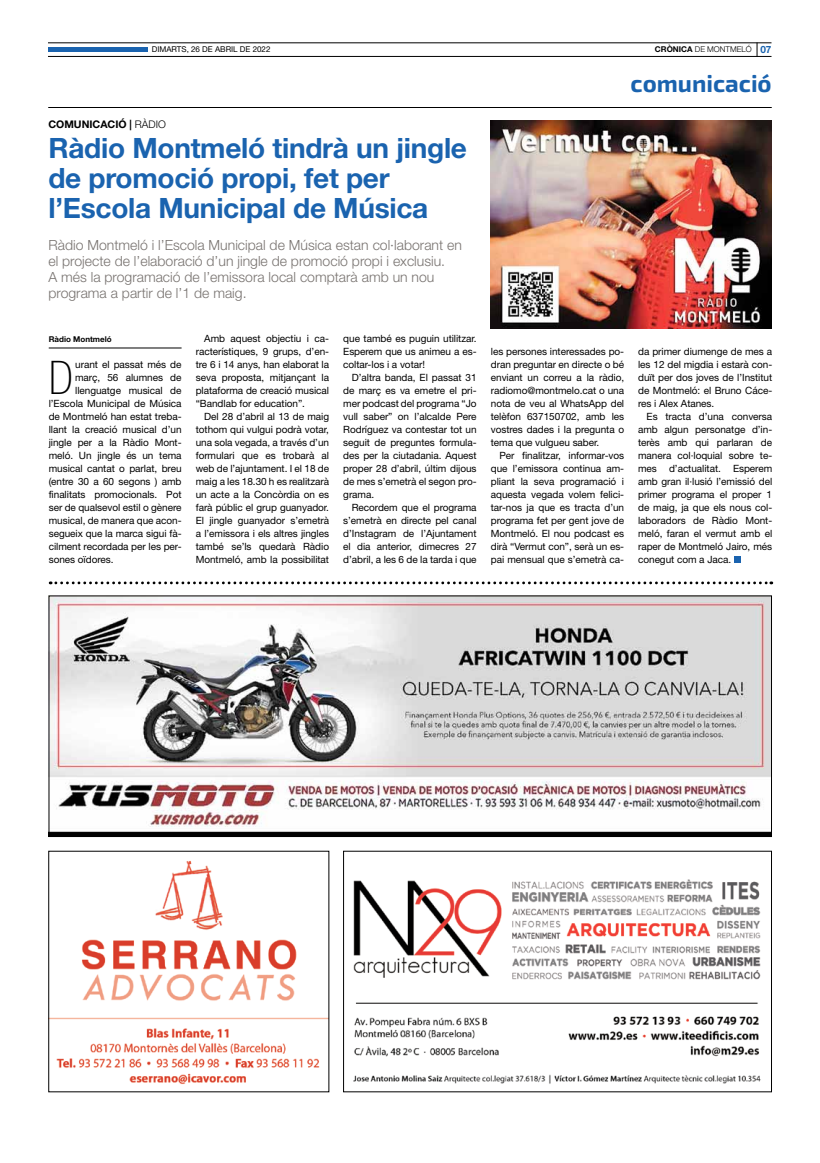
<style>
.page{position:relative;width:820px;height:1163px;background:#fff}
.page>*{position:absolute;margin:0;border:0;box-sizing:border-box;transform-origin:0 0}
.t1{font:100 condensed 46.4px "Helvetica Neue LT Std";color:#000}
.t2{font:700 28px/30px "Helvetica Neue LT Std";letter-spacing:-.01em;color:#1a63af}
.t3{font:700 24px "Exo 2";color:#1a63af}
.t4{font:300 14px/16px "Helvetica Neue LT Std";color:#787370}
.t5{font:700 10.5px "Helvetica Neue LT Std";color:#000}
.t6{font:10px/13px "Helvetica Neue LT Std";letter-spacing:-.005em;color:#000;text-align:justify}
.t7{font:8px "Helvetica Neue LT Std";color:#000}
.t8{font:300 8px "Helvetica Neue LT Std";color:#000}
.t9{font:700 8px "Helvetica Neue LT Std";color:#000}
.s1{font-weight:700}
.s2{font-weight:700;font-size:10px;color:#1a63af}
.s3{font-weight:300}
</style>
<div class="page">
<svg style="left:50px;top:581px;width:721px;height:3px"></svg>
<img style="left:50px;top:860px;width:277px;height:224px">
<img style="left:353px;top:879px;width:408px;height:205px">
<img style="left:51px;top:597px;width:718px;height:237px">
<div style="left:49px;top:595px;width:722px;height:241px;border:1px solid #000"></div>
<hr style="left:48px;top:47px;width:99px;height:4px;background:#1a63af">
<svg style="left:756px;top:44px;width:1px;height:12px"></svg>
<hr style="left:48px;top:43px;width:723px;height:1px;background:#000">
<hr style="left:48px;top:56px;width:723px;height:1px;background:#000">
<hr style="left:48px;top:107px;width:723px;height:1px;background:#000">
<img style="left:490px;top:121px;width:281px;height:208px">
<hr style="left:49px;top:347px;width:132px;height:1px;background:#000">
<div style="left:733px;top:556px;width:7px;height:7px;background:#1a63af"></div>
<p class="t7" style="left:152px;top:45px;width:120px">DIMARTS, 26 DE ABRIL DE 2022</p>
<p class="t8" style="left:654px;top:45px;width:118px"><span class="s1">CRÒNICA</span> DE MONTMELÓ <span class="s2">07</span></p>
<p class="t5" style="left:48px;top:118px;width:119px">COMUNICACIÓ | <span class="s3">RÀDIO</span></p>
<h2 class="t2" style="left:48px;top:133px;width:420px">Ràdio Montmeló tindrà un jingle de promoció propi, fet per l’Escola Municipal de Música</h2>
<h3 class="t4" style="left:48px;top:237px;width:415px">Ràdio Montmeló i l’Escola Municipal de Música estan col·laborant en el projecte de l’elaboració d’un jingle de promoció propi i exclusiu.<br>A més la programació de l’emissora local comptarà amb un nou programa a partir de l’1 de maig.</h3>
<p class="t9" style="left:49px;top:334px;width:64px">Ràdio Montmeló</p>
<h1 class="t1" style="left:49px;top:351px;width:26px">D</h1>
<p class="t6" style="left:75px;top:358px;width:108px">urant el passat més de</p>
<p class="t6" style="left:75px;top:371px;width:108px">març, 56 alumnes de</p>
<p class="t6" style="left:75px;top:384px;width:108px">llenguatge musical de</p>
<p class="t6" style="left:49px;top:397px;width:134px">l’Escola Municipal de Música</p>
<p class="t6" style="left:49px;top:410px;width:134px">de Montmeló han estat treba-</p>
<p class="t6" style="left:49px;top:423px;width:134px">llant la creació musical d’un</p>
<p class="t6" style="left:49px;top:436px;width:134px">jingle per a la Ràdio Mont-</p>
<p class="t6" style="left:49px;top:449px;width:134px">meló. Un jingle és un tema</p>
<p class="t6" style="left:49px;top:462px;width:134px">musical cantat o parlat, breu</p>
<p class="t6" style="left:49px;top:475px;width:134px">(entre 30 a 60 segons ) amb</p>
<p class="t6" style="left:49px;top:488px;width:134px">finalitats promocionals. Pot</p>
<p class="t6" style="left:49px;top:501px;width:134px">ser de qualsevol estil o gènere</p>
<p class="t6" style="left:49px;top:514px;width:134px">musical, de manera que acon-</p>
<p class="t6" style="left:49px;top:527px;width:134px">segueix que la marca sigui fà-</p>
<p class="t6" style="left:49px;top:540px;width:134px">cilment recordada per les per-</p>
<p class="t6" style="left:49px;top:553px;width:66px">sones oïdores.</p>
<p class="t6" style="left:196px;top:332px;width:135px;text-indent:9px">Amb aquest objectiu i ca&shy;racterístiques, 9 grups, d’en&shy;tre 6 i 14 anys, han elaborat la seva proposta, mitjançant la plataforma de creació musical “Bandlab for education”.</p>
<p class="t6" style="left:196px;top:410px;width:135px;text-indent:9px">Del 28 d’abril al 13 de maig tothom qui vulgui podrà votar, una sola vegada, a través d’un formulari que es trobarà al web de l’ajuntament. I el 18 de maig a les 18.30 h es realitzarà un acte a la Concòrdia on es farà públic el grup guanyador.<br>El jingle guanyador s’emetrà a l’emissora i els altres jingles també se’ls quedarà Ràdio Montmeló, amb la possibilitat</p>
<p class="t6" style="left:343px;top:332px;width:135px">que també es puguin utilitzar.<br>Esperem que us animeu a es&shy;coltar-los i a votar!</p>
<p class="t6" style="left:343px;top:371px;width:135px;text-indent:8px">D’altra banda, El passat 31 de març es va emetre el pri&shy;mer podcast del programa “Jo vull saber” on l’alcalde Pere Rodríguez va contestar tot un seguit de preguntes formula&shy;des per la ciutadania. Aquest proper 28 d’abril, últim dijous de mes s’emetrà el segon pro&shy;grama.</p>
<p class="t6" style="left:343px;top:501px;width:135px;text-indent:8px">Recordem que el programa s’emetrà en directe pel canal d’Instagram de l’Ajuntament el dia anterior, dimecres 27 d’abril, a les 6 de la tarda i que</p>
<h3 class="t3" style="left:630px;top:69px;width:142px">comunicació</h3>
<p class="t6" style="left:490px;top:345px;width:135px">les persones interessades po&shy;dran preguntar en directe o bé enviant un correu a la ràdio, radiomo@montmelo.cat o una nota de veu al WhatsApp del telèfon 637150702, amb les vostres dades i la pregunta o tema que vulgueu saber.</p>
<p class="t6" style="left:490px;top:449px;width:135px;text-indent:9px">Per finalitzar, informar-vos que l’emissora continua am&shy;pliant la seva programació i aquesta vegada volem felici&shy;tar-nos ja que es tracta d’un programa fet per gent jove de Montmeló. El nou podcast es dirà “Vermut con”, serà un es&shy;pai mensual que s’emetrà ca-</p>
<p class="t6" style="left:638px;top:345px;width:135px">da primer diumenge de mes a les 12 del migdia i estarà con&shy;duït per dos joves de l’Institut de Montmeló: el Bruno Cáce&shy;res i Alex Atanes.</p>
<p class="t6" style="left:638px;top:410px;width:135px;text-indent:8px">Es tracta d’una conversa amb algun personatge d’in&shy;terès amb qui parlaran de manera col·loquial sobre te&shy;mes d’actualitat. Esperem amb gran il·lusió l’emissió del primer programa el proper 1 de maig, ja que els nous col· laboradors de Ràdio Mont&shy;meló, faran el vermut amb el raper de Montmeló Jairo, més conegut com a Jaca.</p>
</div>
